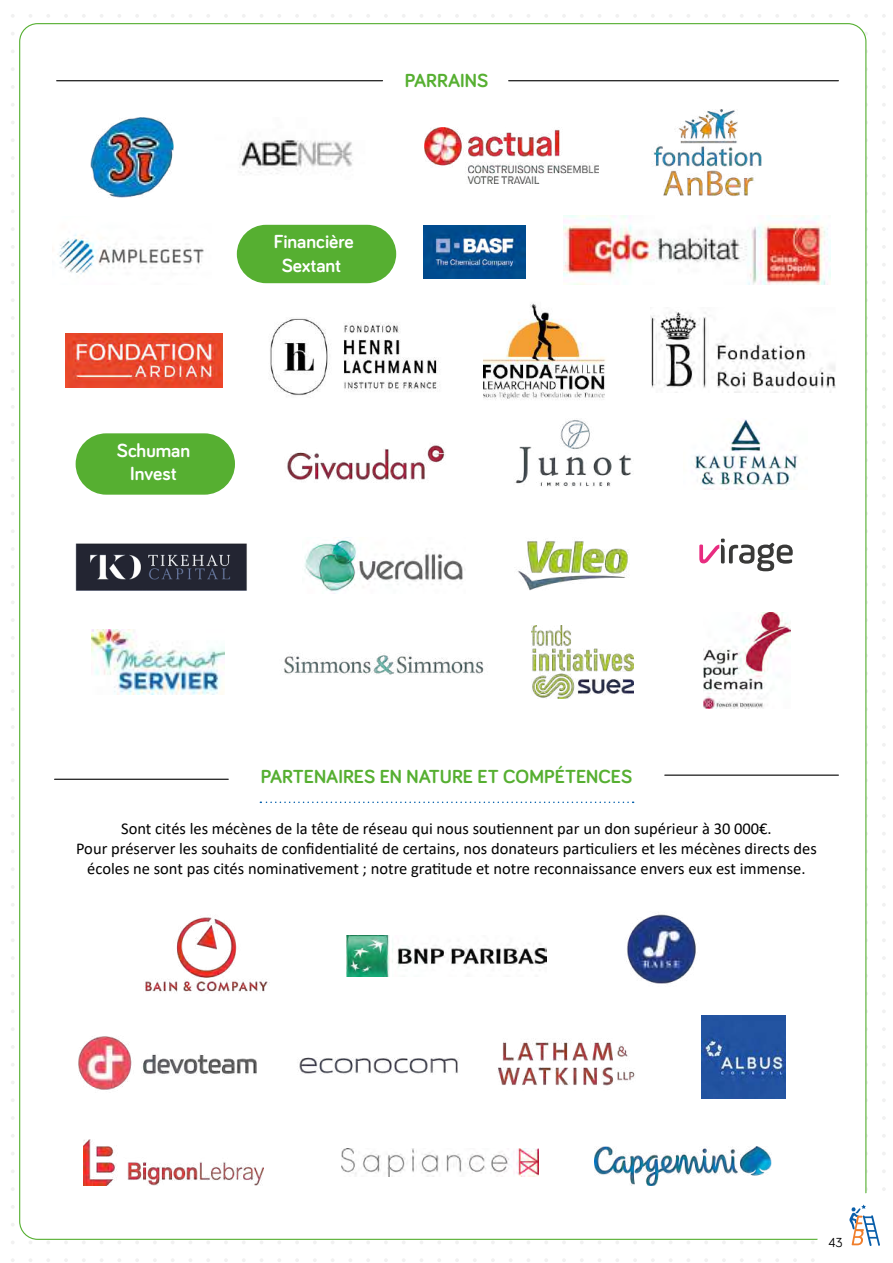
<style>
.page{position:relative;width:893px;height:1263px;background:#fff}
.page>*{position:absolute;margin:0;border:0;box-sizing:border-box;transform-origin:0 0}
.t1{font:700 19.5px "Bariol";color:#56af31}
.t2{font:700 19.5px/23.4px "Bariol";color:#fff;text-align:center}
.t3{font:16.5px/19.8px "Calibri";color:#000;text-align:center}
.t4{font:13.5px "Bariol";color:#000}
</style>
<div class="page">
<img style="left:145px;top:916px;width:123px;height:76px">
<div style="left:237px;top:225px;width:159px;height:58px;background:#56af31;border-radius:29px"></div>
<div style="left:76px;top:433px;width:159px;height:62px;background:#56af31;border-radius:31px"></div>
<img style="left:238px;top:140px;width:115px;height:34px">
<img style="left:424px;top:128px;width:174px;height:56px">
<img style="left:57px;top:233px;width:147px;height:41px">
<img style="left:424px;top:226px;width:101px;height:53px">
<img style="left:564px;top:215px;width:266px;height:70px">
<img style="left:652px;top:110px;width:110px;height:86px">
<img style="left:66px;top:334px;width:156px;height:54px">
<img style="left:270px;top:318px;width:214px;height:80px">
<img style="left:484px;top:303px;width:122px;height:97px">
<img style="left:651px;top:311px;width:185px;height:81px">
<img style="left:287px;top:445px;width:158px;height:36px">
<img style="left:515px;top:420px;width:116px;height:67px">
<img style="left:693px;top:419px;width:105px;height:70px">
<img style="left:75px;top:543px;width:172px;height:48px">
<img style="left:516px;top:541px;width:112px;height:50px">
<svg style="left:699px;top:544px;width:20px;height:20px"></svg>
<svg style="left:721px;top:539px;width:72px;height:32px"></svg>
<img style="left:304px;top:537px;width:161px;height:55px">
<img style="left:90px;top:118px;width:83px;height:80px">
<img style="left:702px;top:1015px;width:83px;height:83px">
<img style="left:84px;top:1140px;width:179px;height:45px">
<img style="left:346px;top:935px;width:201px;height:41px">
<img style="left:595px;top:1146px;width:176px;height:39px">
<img style="left:78px;top:1036px;width:179px;height:54px">
<img style="left:298px;top:1057px;width:161px;height:17px">
<img style="left:498px;top:1039px;width:137px;height:47px">
<img style="left:341px;top:1149px;width:198px;height:27px">
<hr style="left:57px;top:80px;width:326px;height:1px;background:#000">
<hr style="left:665px;top:774px;width:173px;height:2px;background:#000">
<hr style="left:55px;top:779px;width:173px;height:1px;background:#000">
<svg style="left:260px;top:801px;width:368px;height:2px"></svg>
<hr style="left:509px;top:80px;width:329px;height:1px;background:#000">
<img style="left:91px;top:629px;width:134px;height:66px">
<img style="left:284px;top:653px;width:200px;height:22px">
<img style="left:532px;top:625px;width:102px;height:73px">
<img style="left:703px;top:613px;width:87px;height:96px">
<img style="left:626px;top:912px;width:70px;height:72px">
<svg style="left:811px;top:1187px;width:75px;height:75px"></svg>
<svg style="left:846px;top:1204px;width:34px;height:42px"></svg>
<p class="t2" style="left:117px;top:438px;width:75px">Schuman<br>Invest</p>
<p class="t1" style="left:405px;top:67px;width:85px">PARRAINS</p>
<p class="t2" style="left:274px;top:229px;width:81px">Financière<br>Sextant</p>
<p class="t1" style="left:261px;top:763px;width:373px">PARTENAIRES EN NATURE ET COMPÉTENCES</p>
<p class="t3" style="left:76px;top:818px;width:742px">Sont cités les mécènes de la tête de réseau qui nous soutiennent par un don supérieur à 30 000€.<br>Pour préserver les souhaits de confidentialité de certains, nos donateurs particuliers et les mécènes directs des écoles ne sont pas cités nominativement ; notre gratitude et notre reconnaissance envers eux est immense.</p>
<p class="t4" style="left:828px;top:1233px;width:16px">43</p>
</div>
